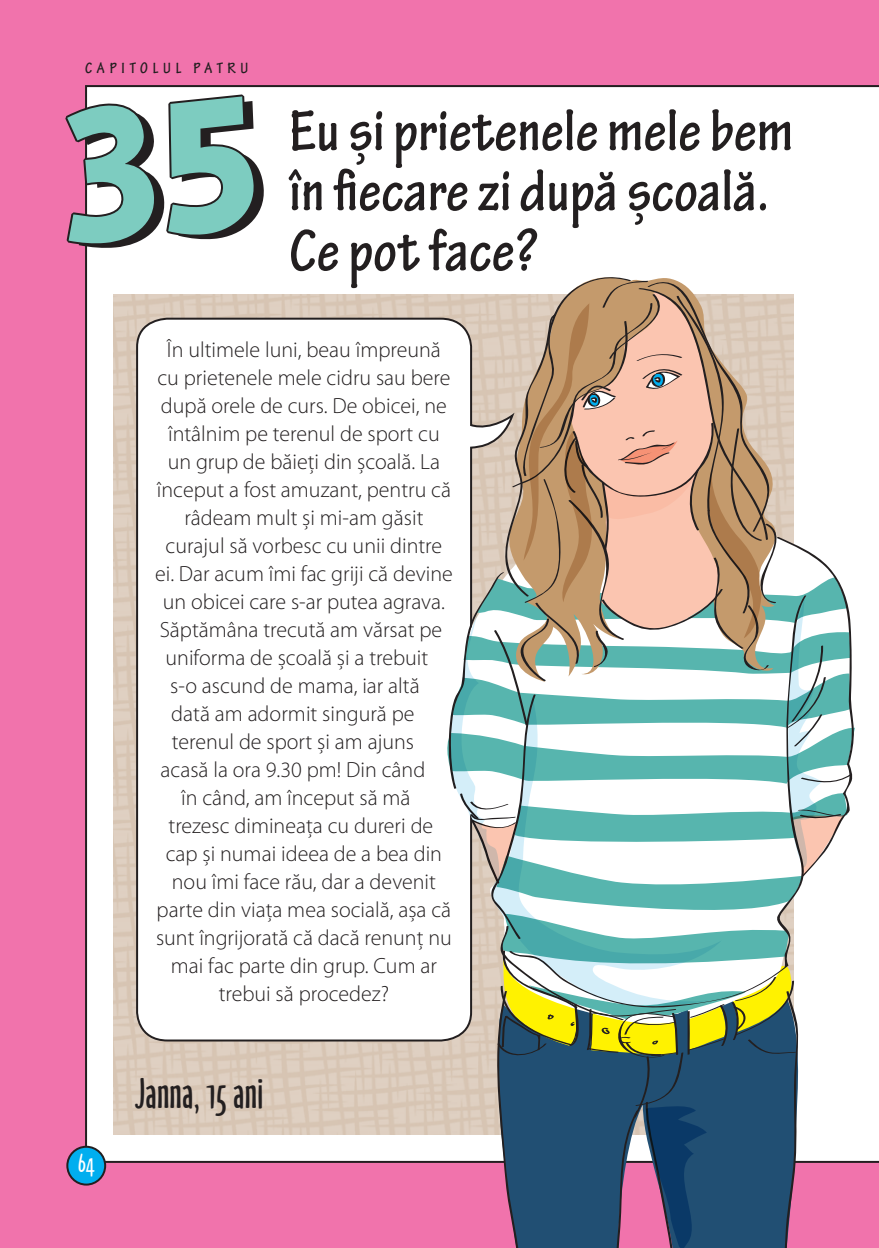
<style>
.page{position:relative;width:879px;height:1248px;background:#fff}
.page>*{position:absolute;margin:0;border:0;box-sizing:border-box;transform-origin:0 0}
._003_Ahead{font:700 condensed 62px/60px "Tekton Pro";color:#231f20}
._004_Question{font:39.2px "Oz Handicraft BT";color:#231f20}
.t1{font:24px "Oz Handicraft BT";color:#fff}
._004_Question-2{font:300 22px "Myriad Pro";color:#231f20}
.t2{font:700 condensed 16px "Tekton Pro";letter-spacing:.3em;color:#231f20}
</style>
<div class="page">
<div style="left:0;top:0;width:879px;height:1247px;background:#f173ac"></div>
<div style="left:85px;top:85px;width:794px;height:1077px;background:#fff"></div>
<img style="left:113px;top:295px;width:329px;height:839px">
<div style="left:135px;top:316px;width:307px;height:726px;background:#fff"></div>
<div style="left:67px;top:1146px;width:38px;height:38px;background:#00aeef;border-radius:50%"></div>
<div style="left:66px;top:1145px;width:40px;height:40px;border:2px solid #231f20;border-radius:50%"></div>
<svg style="left:442px;top:272px;width:413px;height:975px;background:#b2b7b1"></svg>
<svg style="left:65px;top:92px;width:193px;height:154px;background:#daced4"></svg>
<p class="t2" style="left:85px;top:59px;width:165px">CAPITOLUL PATRU</p>
<p class="_003_Ahead" style="left:289px;top:102px;width:505px">Eu și prietenele mele bem în fiecare zi după școală.</p>
<p class="_003_Ahead" style="left:289px;top:222px;width:250px">Ce pot face?</p>
<p class="_004_Question-2" style="left:167px;top:336px;width:275px">În ultimele luni, beau împreună</p>
<p class="_004_Question-2" style="left:157px;top:364px;width:294px">cu prietenele mele cidru sau bere</p>
<p class="_004_Question-2" style="left:161px;top:392px;width:287px">după orele de curs. De obicei, ne</p>
<p class="_004_Question-2" style="left:168px;top:420px;width:273px">întâlnim pe terenul de sport cu</p>
<p class="_004_Question-2" style="left:168px;top:448px;width:274px">un grup de băieți din școală. La</p>
<p class="_004_Question-2" style="left:157px;top:476px;width:296px">început a fost amuzant, pentru că</p>
<p class="_004_Question-2" style="left:184px;top:504px;width:241px">râdeam mult și mi‑am găsit</p>
<p class="_004_Question-2" style="left:166px;top:532px;width:278px">curajul să vorbesc cu unii dintre</p>
<p class="_004_Question-2" style="left:155px;top:560px;width:299px">ei. Dar acum îmi fac griji că devine</p>
<p class="_004_Question-2" style="left:163px;top:588px;width:284px">un obicei care s‑ar putea agrava.</p>
<p class="_004_Question-2" style="left:160px;top:616px;width:284px">Săptămâna trecută am vărsat pe</p>
<p class="_004_Question-2" style="left:166px;top:644px;width:264px">uniforma de școală și a trebuit</p>
<p class="_004_Question-2" style="left:170px;top:672px;width:251px">s‑o ascund de mama, iar altă</p>
<p class="_004_Question-2" style="left:171px;top:700px;width:245px">dată am adormit singură pe</p>
<p class="_004_Question-2" style="left:172px;top:728px;width:244px">terenul de sport și am ajuns</p>
<p class="_004_Question-2" style="left:161px;top:756px;width:266px">acasă la ora 9.30 pm! Din când</p>
<p class="_004_Question-2" style="left:181px;top:784px;width:231px">în când, am început să mă</p>
<p class="_004_Question-2" style="left:168px;top:812px;width:266px">trezesc dimineața cu dureri de</p>
<p class="_004_Question-2" style="left:166px;top:840px;width:278px">cap și numai ideea de a bea din</p>
<p class="_004_Question-2" style="left:172px;top:868px;width:266px">nou îmi face rău, dar a devenit</p>
<p class="_004_Question-2" style="left:157px;top:896px;width:296px">parte din viața mea socială, așa că</p>
<p class="_004_Question-2" style="left:156px;top:924px;width:297px">sunt îngrijorată că dacă renunț nu</p>
<p class="_004_Question-2" style="left:171px;top:952px;width:268px">mai fac parte din grup. Cum ar</p>
<p class="_004_Question-2" style="left:219px;top:980px;width:172px">trebui să procedez?</p>
<p class="t1" style="left:78px;top:1148px;width:18px">64</p>
<p class="_004_Question" style="left:136px;top:1070px;width:129px">Janna, 15 ani</p>
</div>
